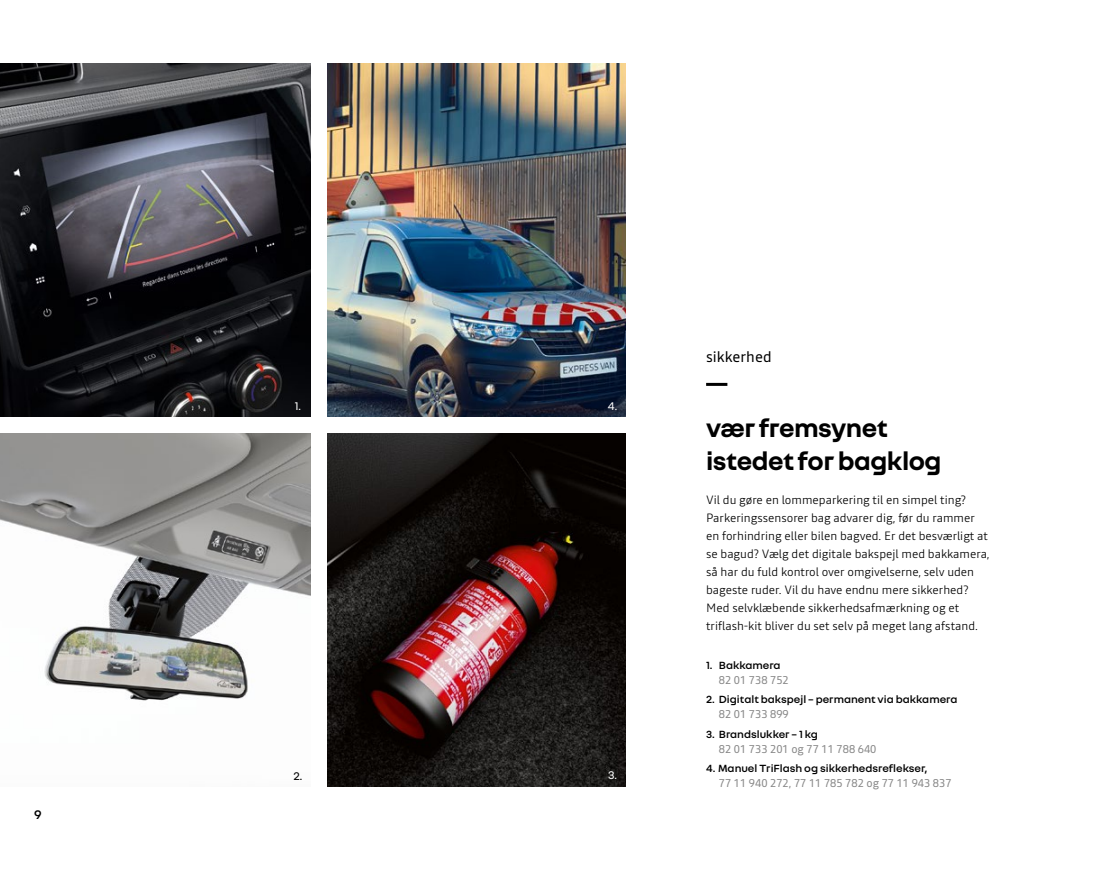
<style>
.page{position:relative;width:1106px;height:872px;background:#fff}
.page>*{position:absolute;margin:0;border:0;box-sizing:border-box;transform-origin:0 0}
.t1{font:700 27px/33px "Nouvel R";letter-spacing:-.02em;color:#000}
.t2{font:15px "Read";color:#000}
.t3{font:600 13.5px "Nouvel R";color:#000}
.t4{font:300 12px/18px "Read";color:#000}
.t5{font:12px "Nouvel R";color:#fff}
.t6{font:12px "Nouvel R";color:#000}
.t7{font:600 11.25px "Nouvel R";color:#000}
.t8{font:11.25px "Read";color:#878787}
</style>
<div class="page">
<img style="left:0;top:434px;width:310px;height:267px">
<img style="left:0;top:64px;width:310px;height:353px">
<img style="left:327px;top:64px;width:298px;height:353px">
<img style="left:327px;top:434px;width:298px;height:353px">
<hr style="left:706px;top:383px;width:21px;height:3px;background:#000">
<p class="t3" style="left:34px;top:806px;width:9px">9</p>
<p class="t5" style="left:295px;top:399px;width:8px">1.</p>
<p class="t5" style="left:608px;top:399px;width:11px">4.</p>
<p class="t6" style="left:293px;top:769px;width:10px">2.</p>
<p class="t5" style="left:608px;top:767px;width:11px">3.</p>
<p class="t2" style="left:706px;top:348px;width:67px">sikkerhed</p>
<h1 class="t1" style="left:706px;top:410px;width:237px">vær fremsynet istedet for bagklog</h1>
<p class="t4" style="left:706px;top:490px;width:285px">Vil du gøre en lommeparkering til en simpel ting?<br>Parkeringssensorer bag advarer dig, før du rammer en forhindring eller bilen bagved. Er det besværligt at se bagud? Vælg det digitale bakspejl med bakkamera, så har du fuld kontrol over omgivelserne, selv uden bageste ruder. Vil du have endnu mere sikkerhed?<br>Med selvklæbende sikkerhedsafmærkning og et triflash-kit bliver du set selv på meget lang afstand.</p>
<p class="t7" style="left:706px;top:658px;width:76px">1. Bakkamera</p>
<p class="t8" style="left:719px;top:673px;width:71px">82 01 738 752</p>
<p class="t7" style="left:706px;top:692px;width:253px">2. Digitalt bakspejl – permanent via bakkamera</p>
<p class="t8" style="left:719px;top:708px;width:71px">82 01 733 899</p>
<p class="t7" style="left:706px;top:726px;width:113px">3. Brandslukker – 1 kg</p>
<p class="t8" style="left:719px;top:742px;width:159px">82 01 733 201 og 77 11 788 640</p>
<p class="t7" style="left:706px;top:761px;width:223px">4. Manuel TriFlash og sikkerhedsreflekser,</p>
<p class="t8" style="left:719px;top:776px;width:234px">77 11 940 272, 77 11 785 782 og 77 11 943 837</p>
</div>
